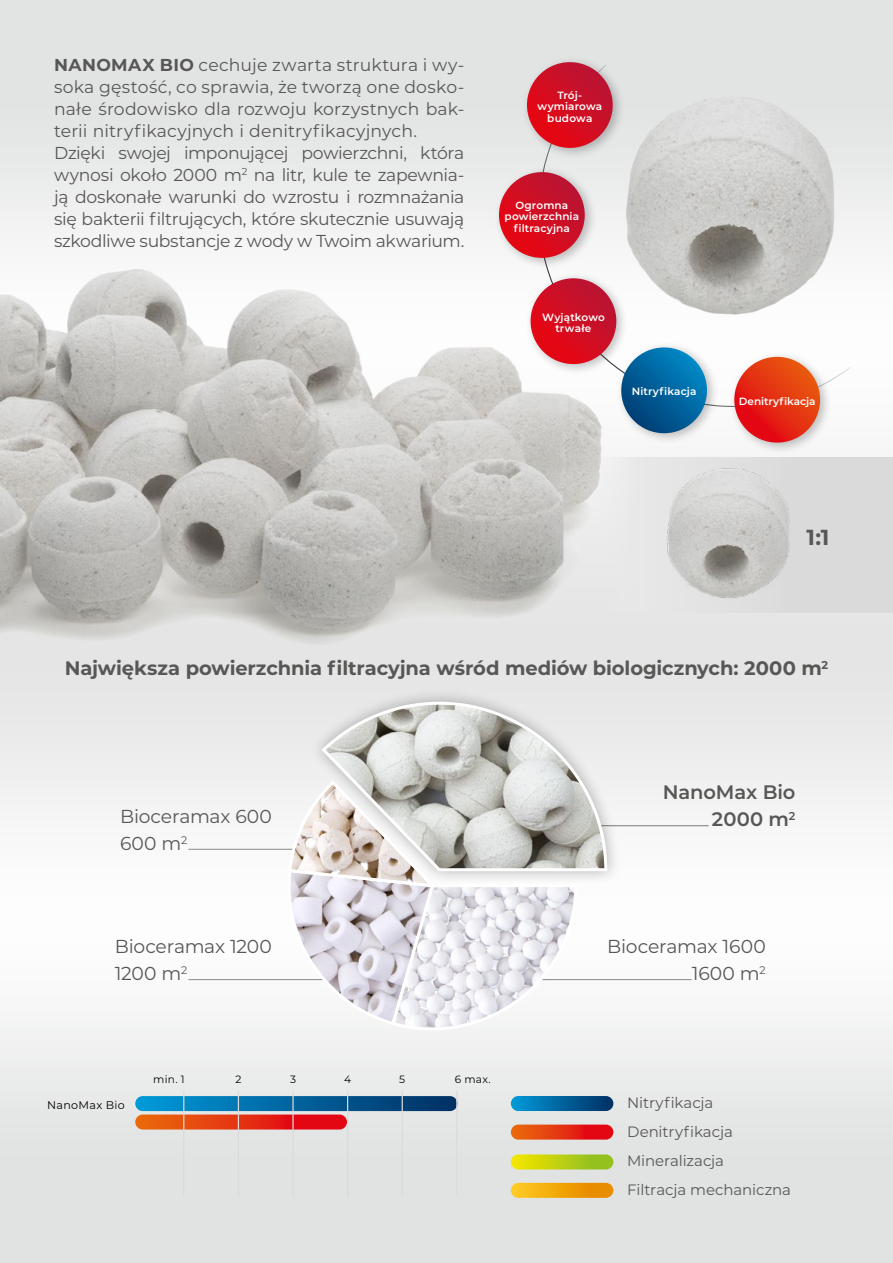
<style>
.page{position:relative;width:893px;height:1263px;background:#fff}
.page>*{position:absolute;margin:0;border:0;box-sizing:border-box;transform-origin:0 0}
.t1{font:700 21.75px "Montserrat";color:#575756}
.t2{font:700 19.5px "Montserrat";letter-spacing:-.005em;color:#575756}
.t3{font:600 19.5px/27px "Montserrat";letter-spacing:-.005em;color:#575756;text-align:right}
.t4{font:18.75px/27px "Montserrat";letter-spacing:-.01em;color:#575756}
.t5{font:17.25px/22px "Montserrat";letter-spacing:-.01em;color:#575756}
.t6{font:15px/29.2px "Montserrat";letter-spacing:-.005em;color:#575756}
.t7{font:11.1px "Montserrat";letter-spacing:.03em;color:#000}
.t8{font:10.65px "Montserrat";letter-spacing:.025em;color:#000}
.t9{font:600 10.5px/11.6px "Montserrat";letter-spacing:.01em;color:#fff;text-align:center}
.t10{font:600 10.5px "Montserrat";letter-spacing:-.01em;color:#fff}
.s1{font-weight:700}
</style>
<div class="page">
<img style="left:0;top:0;width:893px;height:1263px">
<div style="left:571px;top:457px;width:322px;height:155px;background:#dadada"></div>
<img style="left:650px;top:4px;width:243px;height:428px">
<hr style="left:188px;top:849px;width:135px;height:1px;background:#878787">
<hr style="left:188px;top:979px;width:148px;height:1px;background:#878787">
<hr style="left:497px;top:979px;width:194px;height:1px;background:#878787">
<hr style="left:577px;top:825px;width:131px;height:1px;background:#878787">
<img style="left:0;top:0;width:650px;height:719px">
<div style="left:309px;top:688px;width:312px;height:197px;background:#000;opacity:.29"></div>
<svg style="left:319px;top:700px;width:290px;height:174px;background:#d3d4d1"></svg>
<svg style="left:285px;top:778px;width:294px;height:267px"></svg>
<svg style="left:135px;top:1096px;width:322px;height:15px;background:#02659e"></svg>
<svg style="left:135px;top:1114px;width:212px;height:15px;background:#e53719"></svg>
<hr style="left:183px;top:1091px;width:1px;height:105px;background:#dadada">
<hr style="left:402px;top:1091px;width:1px;height:105px;background:#dadada">
<hr style="left:456px;top:1091px;width:1px;height:106px;background:#dadada">
<hr style="left:292px;top:1091px;width:2px;height:105px;background:#dadada">
<hr style="left:347px;top:1091px;width:1px;height:106px;background:#dadada">
<hr style="left:238px;top:1091px;width:1px;height:106px;background:#dadada">
<svg style="left:511px;top:1096px;width:102px;height:15px"></svg>
<svg style="left:511px;top:1124px;width:102px;height:15px"></svg>
<svg style="left:511px;top:1154px;width:102px;height:15px"></svg>
<svg style="left:511px;top:1183px;width:102px;height:15px"></svg>
<svg style="left:531px;top:63px;width:321px;height:348px"></svg>
<div style="left:521px;top:56px;width:104px;height:104px;background:#000;opacity:.25"></div>
<svg style="left:527px;top:62px;width:86px;height:86px;background:#d00f23"></svg>
<div style="left:493px;top:166px;width:104px;height:104px;background:#000;opacity:.25"></div>
<svg style="left:499px;top:172px;width:86px;height:86px;background:#d00f23"></svg>
<div style="left:525px;top:272px;width:104px;height:104px;background:#000;opacity:.25"></div>
<svg style="left:531px;top:278px;width:85px;height:86px;background:#d00e23"></svg>
<div style="left:615px;top:341px;width:104px;height:104px;background:#000;opacity:.25"></div>
<svg style="left:621px;top:347px;width:86px;height:86px;background:#0268a2"></svg>
<div style="left:728px;top:350px;width:105px;height:105px;background:#000;opacity:.25"></div>
<svg style="left:734px;top:357px;width:86px;height:86px;background:#e53812"></svg>
<img style="left:588px;top:415px;width:283px;height:251px">
<p class="t5" style="left:54px;top:53px;width:412px"><span class="s1">NANOMAX BIO</span> cechuje zwarta struktura i wy&shy;soka gęstość, co sprawia, że tworzą one dosko&shy;nałe środowisko dla rozwoju korzystnych bak&shy;terii nitryfikacyjnych i denitryfikacyjnych.<br>Dzięki swojej imponującej powierzchni, która wynosi około 2000 m<sup>2</sup> na litr, kule te zapewnia&shy;ją doskonałe warunki do wzrostu i rozmnażania się bakterii filtrujących, które skutecznie usuwają szkodliwe substancje z wody w Twoim akwarium.</p>
<p class="t9" style="left:537px;top:89px;width:66px">Trój&shy;wymiarowa budowa</p>
<p class="t9" style="left:505px;top:199px;width:76px">Ogromna powierzchnia filtracyjna</p>
<p class="t9" style="left:542px;top:310px;width:64px">Wyjątkowo trwałe</p>
<p class="t9" style="left:632px;top:385px;width:66px">Nitryfikacja</p>
<p class="t10" style="left:739px;top:394px;width:78px">Denitryfikacja</p>
<p class="t1" style="left:807px;top:521px;width:24px">1:1</p>
<p class="t2" style="left:65px;top:654px;width:765px">Największa powierzchnia filtracyjna wśród mediów biologicznych: 2000 m<sup>2</sup></p>
<p class="t4" style="left:120px;top:802px;width:153px">Bioceramax 600<br>600 m<sup>2</sup></p>
<p class="t3" style="left:663px;top:778px;width:134px">NanoMax Bio<br>2000 m<sup>2</sup></p>
<p class="t4" style="left:115px;top:932px;width:159px">Bioceramax 1200<br>1200 m<sup>2</sup></p>
<p class="t4" style="left:607px;top:932px;width:160px;text-align:right">Bioceramax 1600<br>1600 m<sup>2</sup></p>
<p class="t8" style="left:153px;top:1072px;width:33px">min. 1</p>
<p class="t8" style="left:235px;top:1072px;width:8px">2</p>
<p class="t8" style="left:290px;top:1072px;width:7px">3</p>
<p class="t8" style="left:344px;top:1072px;width:8px">4</p>
<p class="t8" style="left:399px;top:1072px;width:7px">5</p>
<p class="t8" style="left:455px;top:1072px;width:38px">6 max.</p>
<p class="t7" style="left:47px;top:1097px;width:79px">NanoMax Bio</p>
<p class="t6" style="left:627px;top:1087px;width:165px">Nitryfikacja<br>Denitryfikacja<br>Mineralizacja<br>Filtracja mechaniczna</p>
</div>
